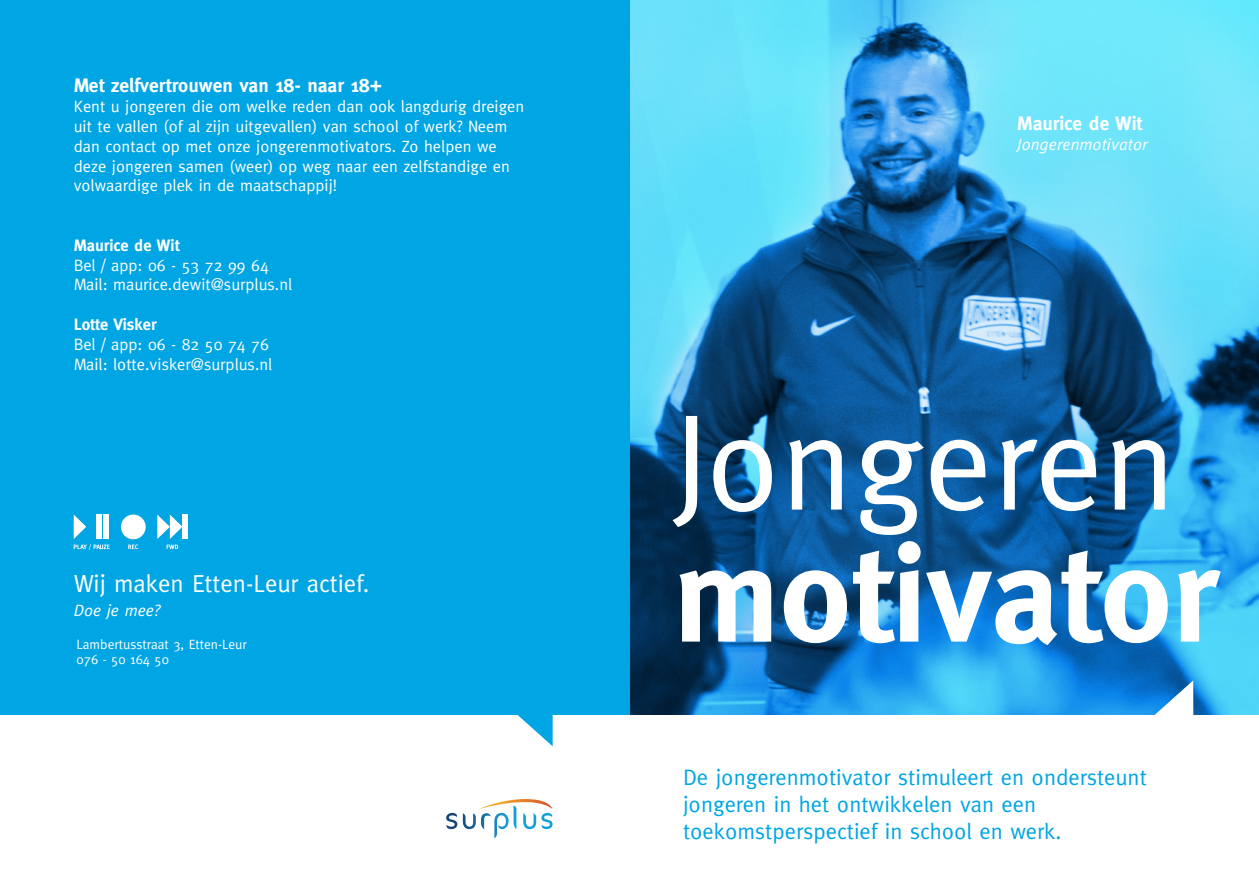
<style>
.page{position:relative;width:1259px;height:893px;background:#fff}
.page>*{position:absolute;margin:0;border:0;box-sizing:border-box;transform-origin:0 0}
.t1{font:700 136.5px "Meta";color:#fff}
.t2{font:136.5px "Meta";color:#fff}
.t3{font:24.75px "Meta";color:#fff}
.t4{font:22.5px/27px "Meta";color:#00a5e3}
.t5{font:700 19.5px "Meta";color:#fff}
.t6{font:16.5px/19.8px "Meta";color:#fff}
.t7{font:italic 16.5px "Meta";color:#fff}
.t8{font:700 16.5px "Meta";color:#fff}
.t9{font:13.5px "Meta";color:#fff}
</style>
<div class="page">
<img style="left:629px;top:0;width:630px;height:714px">
<svg style="left:1142px;top:680px;width:51px;height:35px"></svg>
<div style="left:0;top:0;width:629px;height:714px;background:#00a5e3"></div>
<svg style="left:167px;top:545px;width:11px;height:4px"></svg>
<svg style="left:128px;top:544px;width:10px;height:5px"></svg>
<svg style="left:74px;top:514px;width:36px;height:36px"></svg>
<div style="left:104px;top:514px;width:5px;height:25px;background:#fff"></div>
<svg style="left:157px;top:514px;width:25px;height:25px"></svg>
<div style="left:182px;top:514px;width:5px;height:25px;background:#fff"></div>
<div style="left:97px;top:514px;width:5px;height:25px;background:#fff"></div>
<div style="left:121px;top:514px;width:25px;height:25px;background:#fff;border-radius:50%"></div>
<svg style="left:501px;top:714px;width:51px;height:32px"></svg>
<svg style="left:446px;top:799px;width:106px;height:39px"></svg>
<p class="t5" style="left:74px;top:74px;width:310px">Met zelfvertrouwen van 18- naar 18+</p>
<p class="t6" style="left:74px;top:96px;width:452px">Kent u jongeren die om welke reden dan ook langdurig dreigen uit te vallen (of al zijn uitgevallen) van school of werk? Neem dan contact op met onze jongerenmotivators. Zo helpen we deze jongeren samen (weer) op weg naar een zelfstandige en volwaardige plek in de maatschappij!</p>
<p class="t8" style="left:74px;top:236px;width:107px">Maurice de Wit</p>
<p class="t6" style="left:74px;top:255px;width:197px">Bel / app: 06 - 53 72 99 64</p>
<p class="t6" style="left:74px;top:275px;width:220px">Mail: maurice.dewit@surplus.nl</p>
<p class="t8" style="left:74px;top:315px;width:85px">Lotte Visker</p>
<p class="t6" style="left:74px;top:334px;width:197px">Bel / app: 06 - 82 50 74 76</p>
<p class="t6" style="left:74px;top:354px;width:200px">Mail: lotte.visker@surplus.nl</p>
<p class="t3" style="left:74px;top:569px;width:297px">Wij maken Etten-Leur actief.</p>
<p class="t7" style="left:74px;top:600px;width:88px">Doe je mee?</p>
<p class="t9" style="left:77px;top:636px;width:172px">Lambertusstraat 3, Etten-Leur</p>
<p class="t9" style="left:77px;top:651px;width:94px">076 - 50 164 50</p>
<p class="t5" style="left:1017px;top:112px;width:127px">Maurice de Wit</p>
<p class="t7" style="left:1017px;top:134px;width:132px">Jongerenmotivator</p>
<p class="t2" style="left:673px;top:383px;width:505px">Jongeren</p>
<p class="t1" style="left:673px;top:515px;width:546px">motivator</p>
<p class="t4" style="left:683px;top:763px;width:465px">De jongerenmotivator stimuleert en ondersteunt jongeren in het ontwikkelen van een toekomstperspectief in school en werk.</p>
</div>
